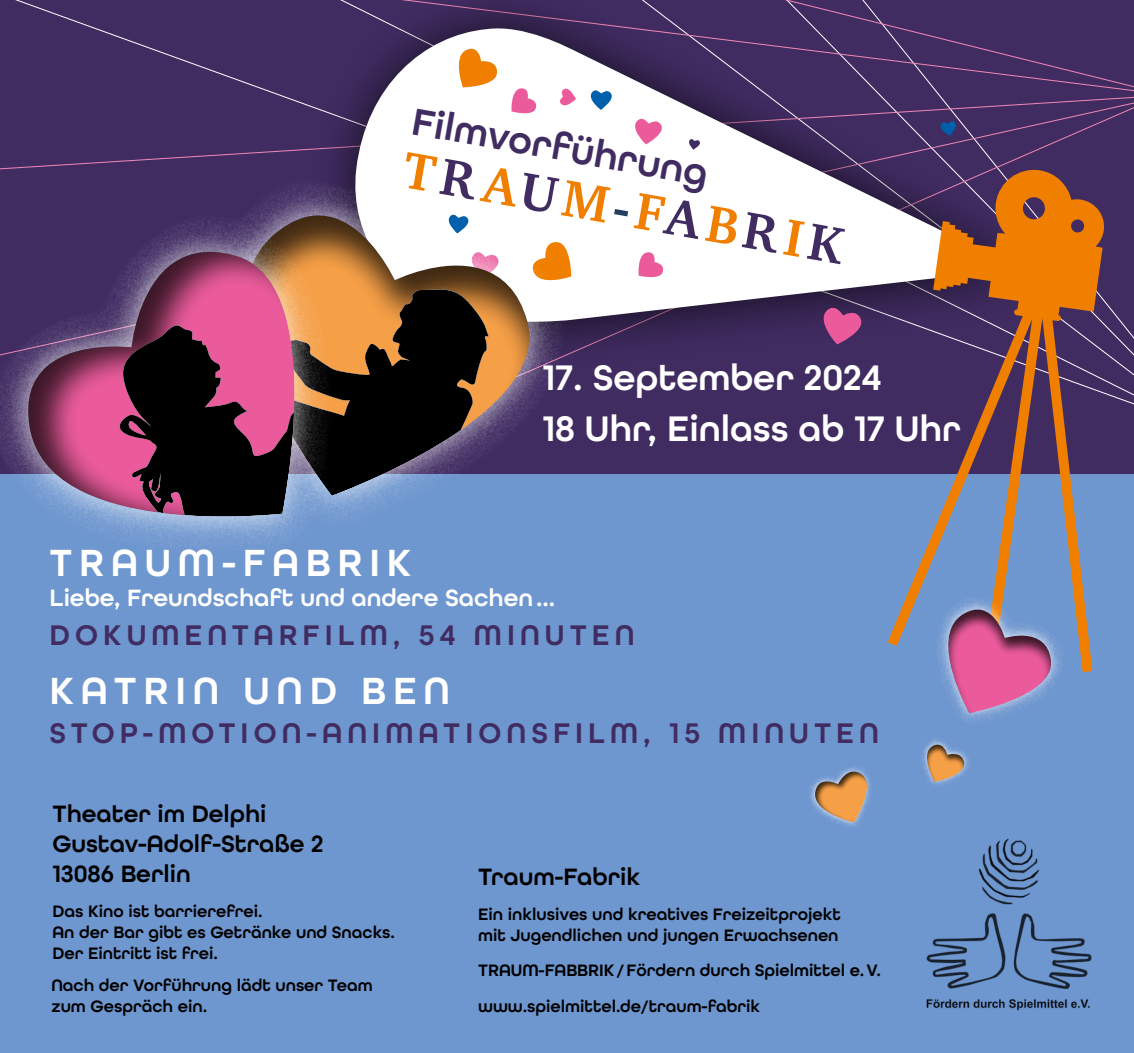
<style>
.page{position:relative;width:1134px;height:1053px;background:#fff}
.page>*{position:absolute;margin:0;border:0;box-sizing:border-box;transform-origin:0 0}
.t1{font:700 52.75px "Charter";color:#f07f00}
.t2{font:600 40px "All Round Gothic";letter-spacing:.17em;color:#fff}
.t3{font:600 40px "All Round Gothic";color:#412c62}
.t4{font:600 37.5px/50.8px "All Round Gothic";color:#fff}
.t5{font:600 30px "All Round Gothic";letter-spacing:.17em;color:#412c62}
.t6{font:600 25px/30px "All Round Gothic";color:#000}
.t7{font:600 25px "All Round Gothic";color:#fff}
.t8{font:600 17.5px/21px "All Round Gothic";color:#000}
.s1{color:#412c62}
.s2{color:#263e62}
</style>
<div class="page">
<div style="left:0;top:439px;width:1134px;height:613px;background:#6e96cf"></div>
<svg style="left:809px;top:766px;width:62px;height:61px"></svg>
<div style="left:0;top:0;width:233px;height:94px;background:#412c62"></div>
<div style="left:233px;top:0;width:43px;height:94px;background:#412c62"></div>
<div style="left:0;top:95px;width:276px;height:73px;background:#412c62"></div>
<div style="left:1092px;top:97px;width:42px;height:359px;background:#412c62"></div>
<div style="left:1092px;top:0;width:42px;height:97px;background:#412c62"></div>
<div style="left:276px;top:0;width:816px;height:467px;background:#412c62"></div>
<svg style="left:348px;top:24px;width:671px;height:303px"></svg>
<svg style="left:888px;top:167px;width:218px;height:505px"></svg>
<svg style="left:452px;top:44px;width:46px;height:43px"></svg>
<svg style="left:510px;top:87px;width:29px;height:30px"></svg>
<svg style="left:587px;top:87px;width:28px;height:23px"></svg>
<svg style="left:687px;top:137px;width:14px;height:13px"></svg>
<svg style="left:630px;top:114px;width:35px;height:30px"></svg>
<svg style="left:816px;top:302px;width:49px;height:42px;background:#883e76"></svg>
<svg style="left:637px;top:251px;width:28px;height:30px"></svg>
<svg style="left:557px;top:87px;width:19px;height:22px"></svg>
<svg style="left:149px;top:154px;width:444px;height:320px"></svg>
<svg style="left:441px;top:185px;width:121px;height:289px"></svg>
<svg style="left:0;top:168px;width:441px;height:121px;fill:#412c62"></svg>
<svg style="left:400px;top:289px;width:88px;height:205px;background:#302a2f"></svg>
<svg style="left:0;top:203px;width:400px;height:345px;background:#724f67"></svg>
<img style="left:926px;top:838px;width:166px;height:173px">
<svg style="left:903px;top:583px;width:176px;height:203px"></svg>
<h2 class="t3" style="left:417px;top:97px;width:302px;rotate:10deg">Filmvorführung</h2>
<h1 class="t1" style="left:412px;top:124px;width:447px;rotate:10deg">T<span class="s1">R</span>A<span class="s1">U</span>M<span class="s2">-</span>F<span class="s1">A</span>B<span class="s1">R</span>I<span class="s1">K</span></h1>
<h3 class="t4" style="left:542px;top:352px;width:420px">17. September 2024<br>18 Uhr, Einlass ab 17 Uhr</h3>
<h2 class="t2" style="left:50px;top:538px;width:363px">TRAUM-FABRIK</h2>
<h3 class="t7" style="left:50px;top:582px;width:507px">Liebe, Freundschaft und andere Sachen...</h3>
<h3 class="t5" style="left:50px;top:617px;width:587px">DOKUMENTARFILM, 54 MINUTEN</h3>
<h2 class="t2" style="left:50px;top:666px;width:402px">KATRIN UND BEN</h2>
<h3 class="t5" style="left:50px;top:715px;width:831px">STOP-MOTION-ANIMATIONSFILM, 15 MINUTEN</h3>
<h3 class="t6" style="left:52px;top:798px;width:273px">Theater im Delphi<br>Gustav-Adolf-Straße 2<br>13086 Berlin</h3>
<p class="t8" style="left:52px;top:900px;width:344px">Das Kino ist barrierefrei.<br>An der Bar gibt es Getränke und Snacks.<br>Der Eintritt ist frei.</p>
<p class="t8" style="left:51px;top:974px;width:323px">Nach der Vorführung lädt unser Team zum Gespräch ein.</p>
<h3 class="t6" style="left:478px;top:861px;width:164px">Traum-Fabrik</h3>
<p class="t8" style="left:478px;top:903px;width:364px">Ein inklusives und kreatives Freizeitprojekt mit Jugendlichen und jungen Erwachsenen</p>
<p class="t8" style="left:478px;top:952px;width:404px;line-height:35.1px">TRAUM-FABBRIK/Fördern durch Spielmittel e.V. www.spielmittel.de/traum-fabrik</p>
</div>
